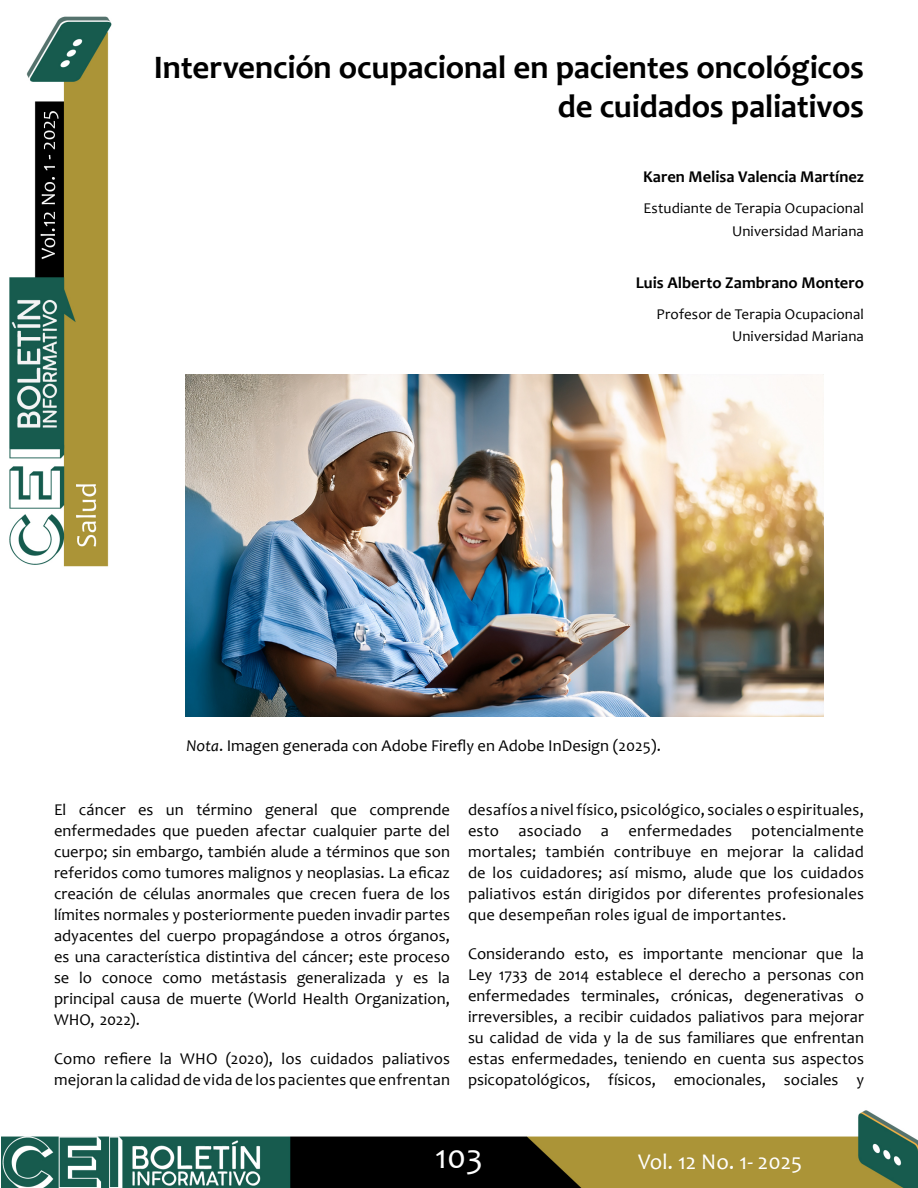
<style>
.page{position:relative;width:918px;height:1188px;background:#fff}
.page>*{position:absolute;margin:0;border:0;box-sizing:border-box;transform-origin:0 0}
.t1{font:34.5px "Candara";color:#fff}
.t2{font:700 33px/39px "Candara";letter-spacing:-.01em;color:#000;text-align:right}
.t3{font:22.5px "Candara";color:#fff}
.t4{font:16.5px/21px "Candara";letter-spacing:.005em;color:#000;text-align:justify}
.t5{font:700 16.5px "Candara";color:#000}
.t6{font:15px/22.5px "Candara";letter-spacing:.005em;color:#000;text-align:right}
.s1{font-style:italic}
</style>
<div class="page">
<img style="left:1px;top:1110px;width:917px;height:78px">
<img style="left:9px;top:16px;width:102px;height:551px">
<img style="left:185px;top:374px;width:638px;height:342px">
<h2 class="t2" style="left:154px;top:47px;width:712px">Intervención ocupacional en pacientes oncológicos de cuidados paliativos</h2>
<p class="t5" style="left:643px;top:167px;width:222px">Karen Melisa Valencia Martínez</p>
<p class="t6" style="left:644px;top:197px;width:222px">Estudiante de Terapia Ocupacional<br>Universidad Mariana</p>
<p class="t5" style="left:636px;top:272px;width:230px">Luis Alberto Zambrano Montero</p>
<p class="t6" style="left:657px;top:303px;width:209px">Profesor de Terapia Ocupacional<br>Universidad Mariana</p>
<p class="t4" style="left:186px;top:735px;width:476px"><span class="s1">Nota</span>. Imagen generada con Adobe Firefly en Adobe InDesign (2025).</p>
<p class="t4" style="left:54px;top:799px;width:398px">El cáncer es un término general que comprende enfermedades que pueden afectar cualquier parte del cuerpo; sin embargo, también alude a términos que son referidos como tumores malignos y neoplasias. La eficaz creación de células anormales que crecen fuera de los límites normales y posteriormente pueden invadir partes adyacentes del cuerpo propagándose a otros órganos, es una característica distintiva del cáncer; este proceso se lo conoce como metástasis generalizada y es la principal causa de muerte (World Health Organization, WHO, 2022).</p>
<p class="t4" style="left:54px;top:1048px;width:398px">Como refiere la WHO (2020), los cuidados paliativos mejoran la calidad de vida de los pacientes que enfrentan</p>
<p class="t4" style="left:468px;top:799px;width:398px">desafíos a nivel físico, psicológico, sociales o espirituales, esto asociado a enfermedades potencialmente mortales; también contribuye en mejorar la calidad de los cuidadores; así mismo, alude que los cuidados paliativos están dirigidos por diferentes profesionales que desempeñan roles igual de importantes.</p>
<p class="t4" style="left:468px;top:943px;width:398px">Considerando esto, es importante mencionar que la Ley 1733 de 2014 establece el derecho a personas con enfermedades terminales, crónicas, degenerativas o irreversibles, a recibir cuidados paliativos para mejorar su calidad de vida y la de sus familiares que enfrentan estas enfermedades, teniendo en cuenta sus aspectos psicopatológicos, físicos, emocionales, sociales y</p>
<h1 class="t1" style="left:435px;top:1135px;width:49px">103</h1>
<h3 class="t3" style="left:638px;top:1147px;width:166px">Vol. 12 No. 1- 2025</h3>
</div>
